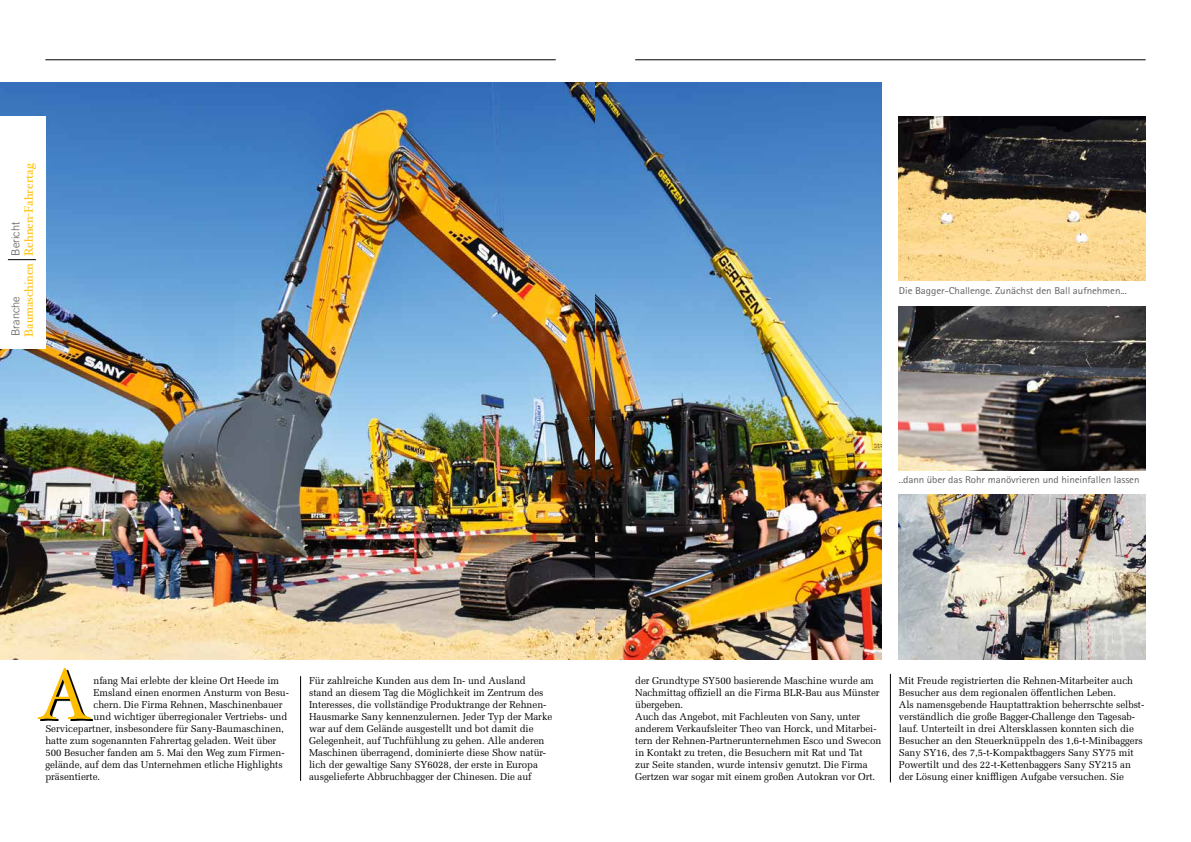
<style>
.page{position:relative;width:1191px;height:842px;background:#fff}
.page>*{position:absolute;margin:0;border:0;box-sizing:border-box;transform-origin:0 0}
.t1{font:72px "Hoefler Text";color:#ffbf00}
.t2{font:12px "Hoefler Text";color:#ffbf00}
.t3{font:300 11px "Trade Gothic";color:#595654}
.t4{font:10px/12px "Melior LT Std";letter-spacing:-.005em;color:#000}
.t5{font:10px "Agfa Rotis Sans Serif";letter-spacing:-.01em;color:#646160;scale:1.1 1}
</style>
<div class="page">
<hr style="left:635px;top:60px;width:510px;height:1px;background:#000">
<hr style="left:45px;top:60px;width:511px;height:1px;background:#000">
<hr style="left:890px;top:674px;width:1px;height:108px;background:#000">
<hr style="left:300px;top:676px;width:1px;height:105px;background:#000">
<svg style="left:40px;top:670px;width:52px;height:51px"></svg>
<img style="left:0;top:82px;width:595px;height:577px">
<img style="left:899px;top:116px;width:246px;height:165px">
<img style="left:899px;top:306px;width:246px;height:165px">
<img style="left:899px;top:495px;width:246px;height:164px">
<img style="left:595px;top:82px;width:287px;height:577px">
<div style="left:0;top:116px;width:45px;height:233px;background:#fff"></div>
<svg style="left:8px;top:259px;width:28px;height:1px"></svg>
<p class="t2" style="left:22px;top:256px;width:95px;rotate:-90deg">Rehnen-Fahrertag</p>
<p class="t3" style="left:9px;top:256px;width:35px;rotate:-90deg">Bericht</p>
<p class="t2" style="left:21px;top:337px;width:75px;rotate:-90deg">Baumaschinen</p>
<p class="t3" style="left:9px;top:336px;width:41px;rotate:-90deg">Branche</p>
<h1 class="t1" style="left:38px;top:652px;width:54px">A</h1>
<p class="t4" style="left:94px;top:675px;width:187px">nfang Mai erlebte der kleine Ort Heede im</p>
<p class="t4" style="left:94px;top:687px;width:197px">Emsland einen enormen Ansturm von Besu-</p>
<p class="t4" style="left:94px;top:699px;width:190px">chern. Die Firma Rehnen, Maschinenbauer</p>
<p class="t4" style="left:94px;top:711px;width:195px">und wichtiger überregionaler Vertriebs- und</p>
<p class="t4" style="left:45px;top:723px;width:240px">Servicepartner, insbesondere für Sany-Baumaschinen,</p>
<p class="t4" style="left:45px;top:735px;width:232px">hatte zum sogenannten Fahrertag geladen. Weit über</p>
<p class="t4" style="left:45px;top:747px;width:241px">500 Besucher fanden am 5. Mai den Weg zum Firmen-</p>
<p class="t4" style="left:45px;top:759px;width:239px">gelände, auf dem das Unternehmen etliche Highlights</p>
<p class="t4" style="left:45px;top:771px;width:56px">präsentierte.</p>
<p class="t4" style="left:309px;top:675px;width:245px">Für zahlreiche Kunden aus dem In- und Ausland stand an diesem Tag die Möglichkeit im Zentrum des Interesses, die vollständige Produktrange der Rehnen-Hausmarke Sany kennenzulernen. Jeder Typ der Marke war auf dem Gelände ausgestellt und bot damit die Gelegenheit, auf Tuchfühlung zu gehen. Alle anderen Maschinen überragend, dominierte diese Show natür&shy;lich der gewaltige Sany SY6028, der erste in Europa ausgelieferte Abbruchbagger der Chinesen. Die auf</p>
<p class="t5" style="left:899px;top:285px;width:209px">Die Bagger-Challenge. Zunächst den Ball aufnehmen...</p>
<p class="t5" style="left:899px;top:474px;width:220px">..dann über das Rohr manövrieren und hineinfallen lassen</p>
<p class="t4" style="left:635px;top:675px;width:248px">der Grundtype SY500 basierende Maschine wurde am Nachmittag offiziell an die Firma BLR-Bau aus Münster übergeben.<br>Auch das Angebot, mit Fachleuten von Sany, unter anderem Verkaufsleiter Theo van Horck, und Mitarbei&shy;tern der Rehnen-Partnerunternehmen Esco und Swecon in Kontakt zu treten, die Besuchern mit Rat und Tat<br>zur Seite standen, wurde intensiv genutzt. Die Firma Gertzen war sogar mit einem großen Autokran vor Ort.</p>
<p class="t4" style="left:899px;top:675px;width:247px">Mit Freude registrierten die Rehnen-Mitarbeiter auch Besucher aus dem regionalen öffentlichen Leben.<br>Als namensgebende Hauptattraktion beherrschte selbst&shy;verständlich die große Bagger-Challenge den Tagesab&shy;lauf. Unterteilt in drei Altersklassen konnten sich die Besucher an den Steuerknüppeln des 1,6-t-Minibaggers Sany SY16, des 7,5-t-Kompaktbaggers Sany SY75 mit Powertilt und des 22-t-Kettenbaggers Sany SY215 an der Lösung einer kniffligen Aufgabe versuchen. Sie</p>
</div>
